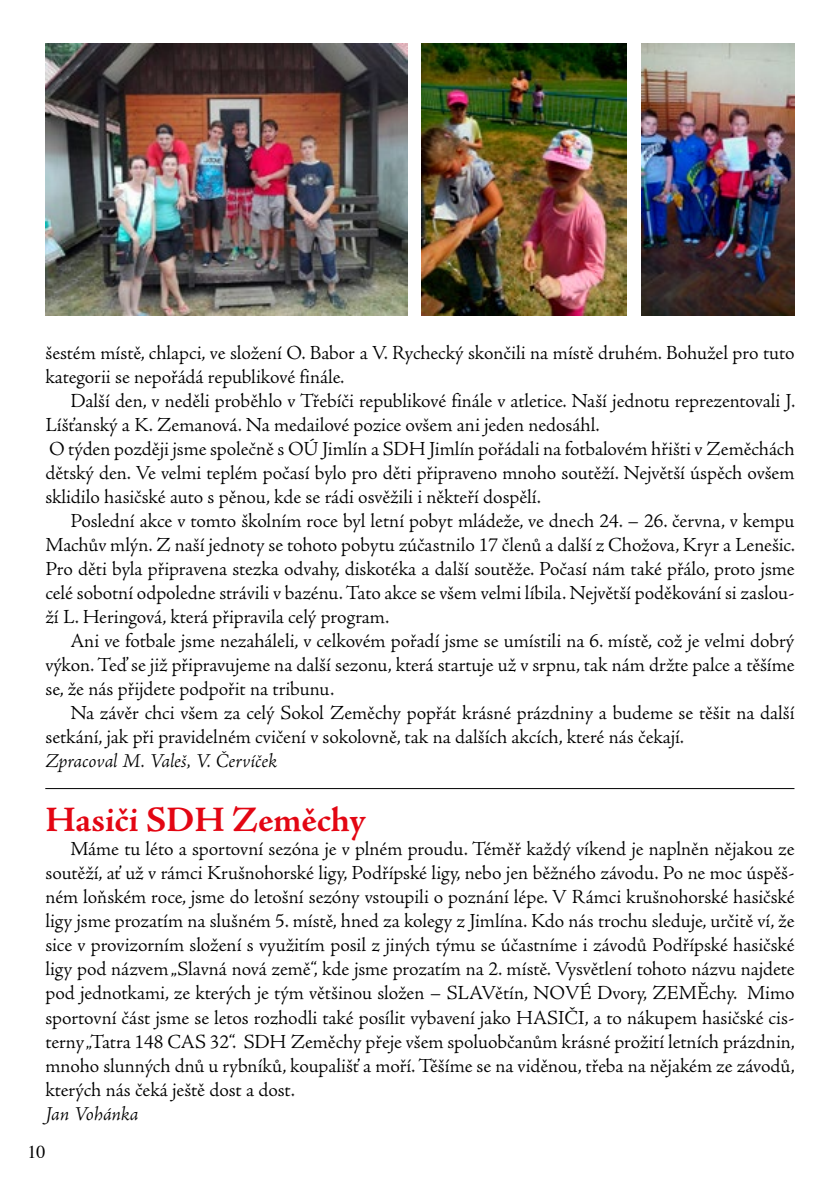
<style>
.page{position:relative;width:840px;height:1191px;background:#fff}
.page>*{position:absolute;margin:0;border:0;box-sizing:border-box;transform-origin:0 0}
.t1{font:700 36px "Adobe Jenson Pro";letter-spacing:-.005em;color:#e30613}
.t2{font:300 20px/24px "Adobe Jenson Pro";letter-spacing:-.005em;color:#000}
.t3{font:italic 300 20px "Adobe Jenson Pro";letter-spacing:-.005em;color:#000}
.t4{font:18px "Times";color:#000}
</style>
<div class="page">
<img style="left:45px;top:43px;width:362px;height:273px">
<img style="left:641px;top:43px;width:153px;height:273px">
<img style="left:422px;top:43px;width:204px;height:273px">
<hr style="left:45px;top:788px;width:749px;height:1px;background:#000">
<p class="t2" style="left:45px;top:341px;width:750px">šestém místě, chlapci, ve složení O. Babor a V. Rychecký skončili na místě druhém. Bohužel pro tuto kategorii se nepořádá republikové finále.</p>
<p class="t2" style="left:45px;top:389px;width:750px;text-indent:25px">Další den, v neděli proběhlo v Třebíči republikové finále v atletice. Naší jednotu reprezentovali J.<br>Líšťanský a K. Zemanová. Na medailové pozice ovšem ani jeden nedosáhl.<br>O týden později jsme společně s OÚ Jimlín a SDH Jimlín pořádali na fotbalovém hřišti v Zeměchách dětský den. Ve velmi teplém počasí bylo pro děti připraveno mnoho soutěží. Největší úspěch ovšem sklidilo hasičské auto s pěnou, kde se rádi osvěžili i někteří dospělí.</p>
<p class="t2" style="left:45px;top:509px;width:750px;text-align:justify;text-indent:25px">Poslední akce v tomto školním roce byl letní pobyt mládeže, ve dnech 24. – 26. června, v kempu Machův mlýn. Z naší jednoty se tohoto pobytu zúčastnilo 17 členů a další z Chožova, Kryr a Lenešic.<br>Pro děti byla připravena stezka odvahy, diskotéka a další soutěže. Počasí nám také přálo, proto jsme celé sobotní odpoledne strávili v bazénu. Tato akce se všem velmi líbila. Největší poděkování si zaslou&shy;ží L. Heringová, která připravila celý program.</p>
<p class="t2" style="left:45px;top:629px;width:750px;text-align:justify;text-indent:25px">Ani ve fotbale jsme nezaháleli, v celkovém pořadí jsme se umístili na 6. místě, což je velmi dobrý výkon. Teď se již připravujeme na další sezonu, která startuje už v srpnu, tak nám držte palce a těšíme se, že nás přijdete podpořit na tribunu.</p>
<p class="t2" style="left:45px;top:701px;width:750px;text-indent:25px">Na závěr chci všem za celý Sokol Zeměchy popřát krásné prázdniny a budeme se těšit na další setkání, jak při pravidelném cvičení v sokolovně, tak na dalších akcích, které nás čekají.</p>
<p class="t3" style="left:45px;top:749px;width:233px">Zpracoval M. Valeš, V. Červíček</p>
<h1 class="t1" style="left:45px;top:799px;width:322px">Hasiči SDH Zeměchy</h1>
<p class="t2" style="left:45px;top:837px;width:750px;text-align:justify;text-indent:25px">Máme tu léto a sportovní sezóna je v plném proudu. Téměř každý víkend je naplněn nějakou ze soutěží, ať už v rámci Krušnohorské ligy, Podřípské ligy, nebo jen běžného závodu. Po ne moc úspěš&shy;ném loňském roce, jsme do letošní sezóny vstoupili o poznání lépe. V Rámci krušnohorské hasičské ligy jsme prozatím na slušném 5. místě, hned za kolegy z Jimlína. Kdo nás trochu sleduje, určitě ví, že sice v provizorním složení s využitím posil z jiných týmu se účastníme i závodů Podřípské hasičské ligy pod názvem „Slavná nová země“, kde jsme prozatím na 2. místě. Vysvětlení tohoto názvu najdete pod jednotkami, ze kterých je tým většinou složen – SLAVětín, NOVÉ Dvory, ZEMĚchy. Mimo sportovní část jsme se letos rozhodli také posílit vybavení jako HASIČI, a to nákupem hasičské cis&shy;terny „Tatra 148 CAS 32“. SDH Zeměchy přeje všem spoluobčanům krásné prožití letních prázdnin, mnoho slunných dnů u rybníků, koupališť a moří. Těšíme se na viděnou, třeba na nějakém ze závodů, kterých nás čeká ještě dost a dost.</p>
<p class="t3" style="left:45px;top:1102px;width:95px">Jan Vohánka</p>
<p class="t4" style="left:27px;top:1135px;width:19px">10</p>
</div>
